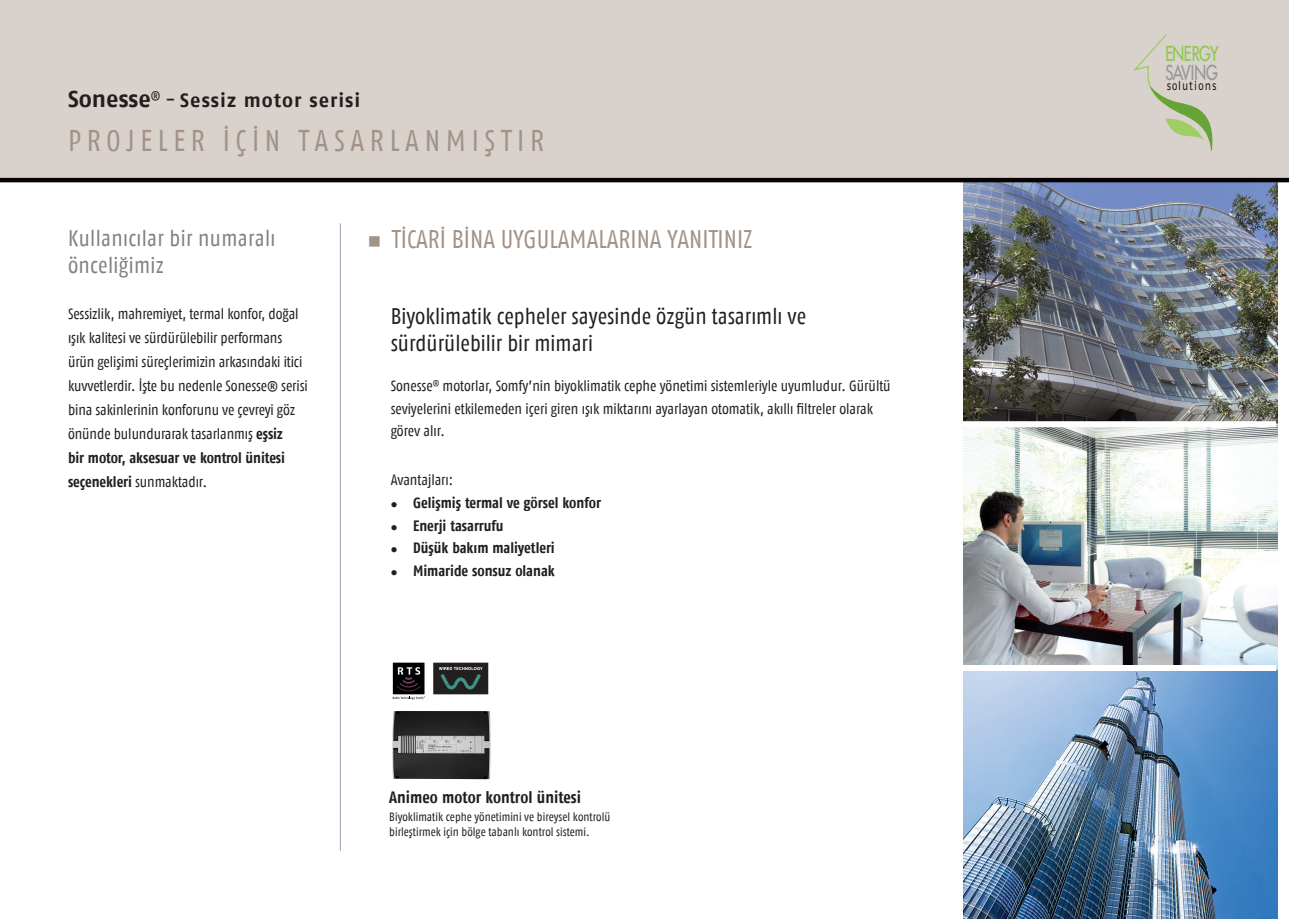
<style>
.page{position:relative;width:1289px;height:919px;background:#fff}
.page>*{position:absolute;margin:0;border:0;box-sizing:border-box;transform-origin:0 0}
.t1{font:30px "Fago Co";letter-spacing:.19em;color:#a29389}
.t2{font:25.5px "Fago Co";color:#a29389}
.t3{font:22.5px/27px "Fago Co";color:#231f20}
.t4{font:22.5px/27px "Fago Co";letter-spacing:.015em;color:#808285}
.t5{font:20.1px "Futura";letter-spacing:-.04em;color:#8cc749;scale:.74 1}
.t6{font:20.1px "Futura";color:#939598;scale:.74 1}
.t7{font:700 19.5px "Fago No";letter-spacing:.05em;color:#231f20}
.t8{font:16.5px "Fago Co Bold Tf";color:#231f20}
.t9{font:15px/24px "Fago Co";letter-spacing:-.005em;color:#231f20}
.t10{font:15px "Fago Co Bold Tf";letter-spacing:-.005em;color:#231f20}
.t11{font:12.6px "Fago Ex Regular Tf";letter-spacing:.1em;color:#231f20;scale:.74 1}
.t12{font:12px/14.4px "Fago Co";color:#231f20}
.s1{font-size:23.25px}
.s2{font-family:"Fago Co";font-weight:400;font-size:22.05px}
.s3{font-family:"Fago Co Bold Tf"}
</style>
<div class="page">
<img style="left:963px;top:182px;width:314px;height:736px">
<div style="left:0;top:0;width:1288px;height:181px;background:#d9d1cc"></div>
<hr style="left:0;top:178px;width:1288px;height:4px;background:#080302">
<svg style="left:1133px;top:34px;width:80px;height:117px"></svg>
<div style="left:959px;top:665px;width:317px;height:6px;background:#fff"></div>
<div style="left:959px;top:421px;width:317px;height:6px;background:#fff"></div>
<img style="left:392px;top:711px;width:98px;height:68px">
<div style="left:433px;top:662px;width:55px;height:32px;background:#231f20"></div>
<svg style="left:439px;top:667px;width:43px;height:22px"></svg>
<hr style="left:340px;top:223px;width:1px;height:627px;background:#92a1b0">
<div style="left:393px;top:662px;width:31px;height:32px;background:#000"></div>
<svg style="left:393px;top:667px;width:32px;height:32px"></svg>
<h3 class="t7" style="left:68px;top:89px;width:294px"><span class="s1">Sonesse</span><sup>®</sup> <span class="s2">-</span> Sessiz motor serisi</h3>
<h1 class="t1" style="left:68px;top:123px;width:477px">PROJELER İÇİN TASARLANMIŞTIR</h1>
<h3 class="t4" style="left:68px;top:224px;width:209px">Kullanıcılar bir numaralı önceliğimiz</h3>
<p class="t9" style="left:68px;top:301px;width:241px">Sessizlik, mahremiyet, termal konfor, doğal ışık kalitesi ve sürdürülebilir performans ürün gelişimi süreçlerimizin arkasındaki itici kuvvetlerdir. İşte bu nedenle Sonesse® serisi bina sakinlerinin konforunu ve çevreyi göz önünde bulundurarak tasarlanmış <span class="s3">eşsiz</span></p>
<p class="t10" style="left:68px;top:449px;width:218px">bir motor, aksesuar ve kontrol ünitesi</p>
<p class="t9" style="left:68px;top:469px;width:140px"><span class="s3">seçenekleri</span> sunmaktadır.</p>
<h2 class="t2" style="left:368px;top:225px;width:386px">■ TİCARİ BİNA UYGULAMALARINA YANITINIZ</h2>
<h3 class="t3" style="left:390px;top:302px;width:417px">Biyoklimatik cepheler sayesinde özgün tasarımlı ve sürdürülebilir bir mimari</h3>
<p class="t9" style="left:390px;top:374px;width:501px;line-height:22.5px">Sonesse<sup>®</sup> motorlar, Somfy’nin biyoklimatik cephe yönetimi sistemleriyle uyumludur. Gürültü seviyelerini etkilemeden içeri giren ışık miktarını ayarlayan otomatik, akıllı filtreler olarak görev alır.</p>
<p class="t9" style="left:390px;top:468px;width:64px">Avantajları:</p>
<p class="t10" style="left:390px;top:494px;width:212px">● Gelişmiş termal ve görsel konfor</p>
<p class="t10" style="left:390px;top:516px;width:114px">● Enerji tasarrufu</p>
<p class="t10" style="left:390px;top:539px;width:166px">● Düşük bakım maliyetleri</p>
<p class="t10" style="left:390px;top:561px;width:166px">● Mimaride sonsuz olanak</p>
<p class="t8" style="left:389px;top:787px;width:193px">Animeo motor kontrol ünitesi</p>
<p class="t12" style="left:389px;top:809px;width:223px">Biyoklimatik cephe yönetimini ve bireysel kontrolü birleştirmek için bölge tabanlı kontrol sistemi.</p>
<h3 class="t5" style="left:1165px;top:40px;width:73px">ENERGY</h3>
<h3 class="t6" style="left:1165px;top:59px;width:72px">SAVING</h3>
<p class="t11" style="left:1166px;top:78px;width:69px">solutions</p>
</div>
